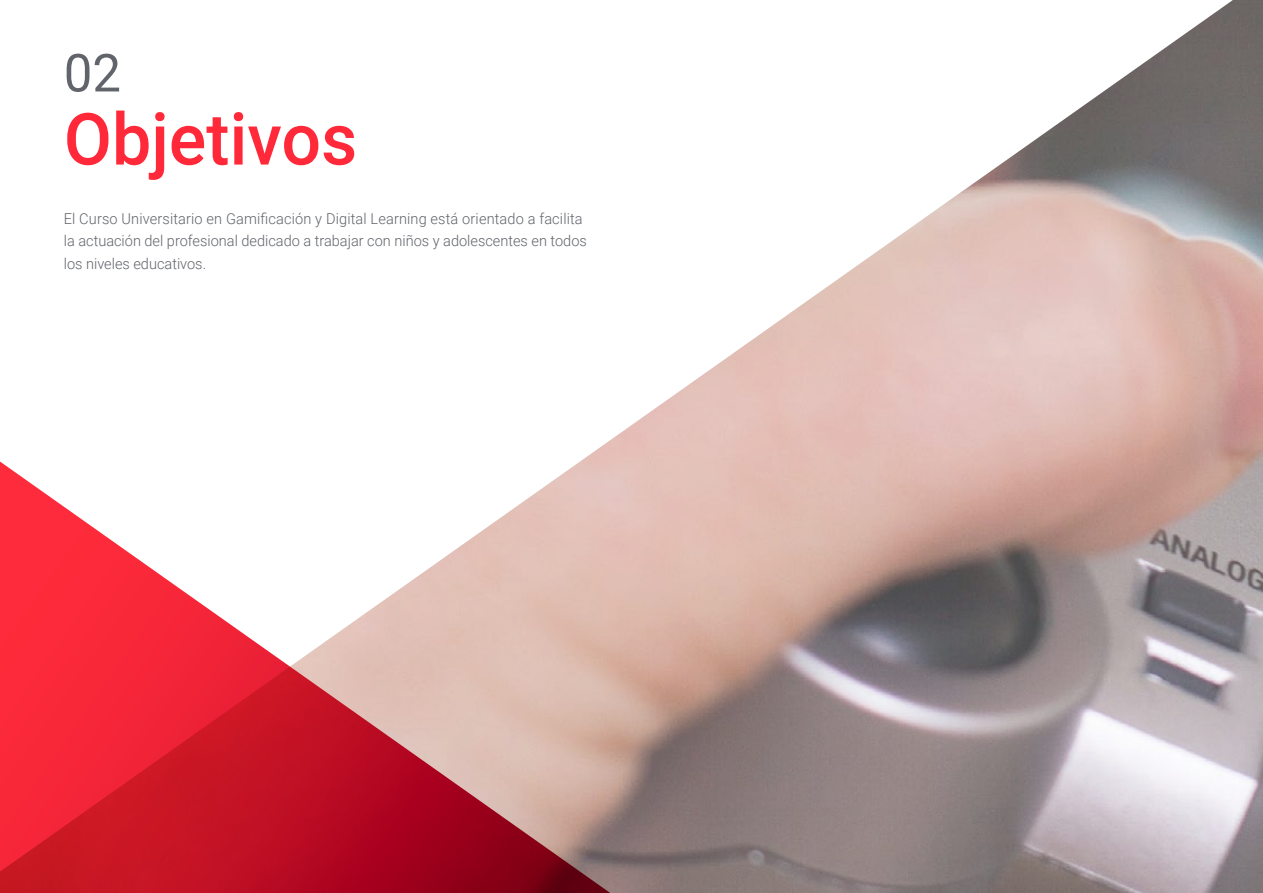
<style>
.page{position:relative;width:1263px;height:893px;background:#fff}
.page>*{position:absolute;margin:0;border:0;box-sizing:border-box;transform-origin:0 0}
.t1{font:500 72px "Roboto";color:#ff293a}
.t2{font:52.5px "Roboto";color:#61646a}
.t3{font:300 15px/22.5px "Roboto";color:#61646a}
</style>
<div class="page">
<img style="left:602px;top:0;width:661px;height:893px">
<svg style="left:0;top:446px;width:640px;height:447px"></svg>
<h2 class="t2" style="left:64px;top:36px;width:59px">02</h2>
<h1 class="t1" style="left:64px;top:89px;width:295px">Objetivos</h1>
<p class="t3" style="left:64px;top:207px;width:524px">El Curso Universitario en Gamificación y Digital Learning está orientado a facilita la actuación del profesional dedicado a trabajar con niños y adolescentes en todos los niveles educativos.</p>
</div>
